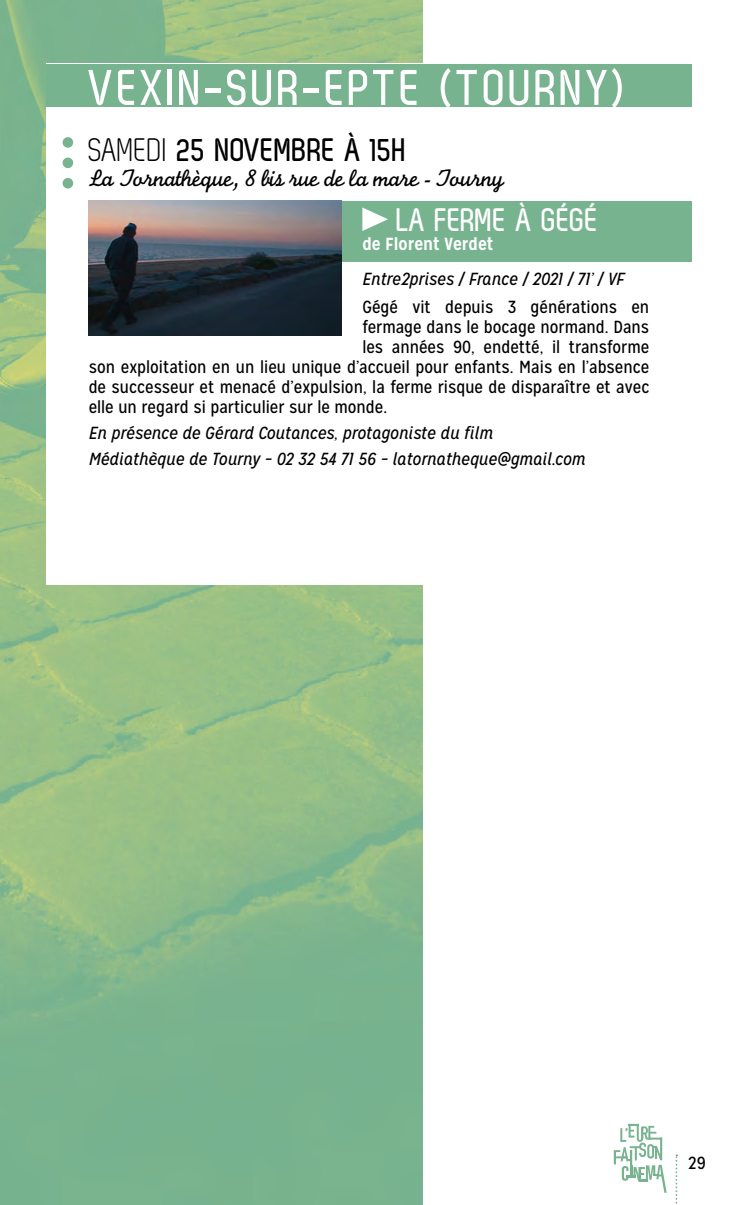
<style>
.page{position:relative;width:738px;height:1205px;background:#fff}
.page>*{position:absolute;margin:0;border:0;box-sizing:border-box;transform-origin:0 0}
.t1{font:700 50px "Zag";color:#fff}
.t2{font:700 32.5px "Zag";color:#000}
.t3{font:700 32.5px "Zag";color:#fff}
.t4{font:25px "Monoline Script MT Std";letter-spacing:-.03em;color:#000}
.t5{font:17.5px "Mission Gothic";color:#000}
.t6{font:italic 17.5px/26.2px "Mission Gothic";color:#000}
.t7{font:700 17.5px "Mission Gothic";color:#fff}
.s1{font-family:"Zag Normal";font-weight:400}
</style>
<div class="page">
<div style="left:46px;top:64px;width:645px;height:42px;background:#78b390"></div>
<svg style="left:63px;top:137px;width:10px;height:51px"></svg>
<div style="left:89px;top:201px;width:602px;height:60px;background:#78b390"></div>
<svg style="left:613px;top:1124px;width:53px;height:69px"></svg>
<img style="left:89px;top:201px;width:252px;height:135px">
<svg style="left:362px;top:207px;width:25px;height:24px"></svg>
<svg style="left:675px;top:1154px;width:2px;height:50px"></svg>
<h1 class="t1" style="left:89px;top:60px;width:393px">VEXIN-SUR-EPTE (TOURN</h1>
<h1 class="t1" style="left:586px;top:60px;width:41px">Y)</h1>
<h2 class="t2" style="left:89px;top:131px;width:319px"><span class="s1">SAMEDI</span> 25 NOVEMBRE À 15H</h2>
<h3 class="t4" style="left:89px;top:163px;width:416px">La Tornathèque, 8 bis rue de la mare - Tourny</h3>
<h2 class="t3" style="left:396px;top:202px;width:203px">LA FERME À GÉGÉ</h2>
<p class="t7" style="left:362px;top:233px;width:133px">de Florent Verdet</p>
<p class="t6" style="left:362px;top:266px;width:263px">Entre2prises / France / 2021 / 71’ / VF</p>
<p class="t5" style="left:362px;top:296px;width:288px">Gégé vit depuis 3 générations en</p>
<p class="t5" style="left:362px;top:316px;width:288px">fermage dans le bocage normand. Dans</p>
<p class="t5" style="left:362px;top:336px;width:288px">les années 90, endetté, il transforme</p>
<p class="t5" style="left:89px;top:356px;width:561px">son exploitation en un lieu unique d’accueil pour enfants. Mais en l’absence</p>
<p class="t5" style="left:89px;top:376px;width:561px">de successeur et menacé d’expulsion, la ferme risque de disparaître et avec</p>
<p class="t5" style="left:89px;top:396px;width:300px">elle un regard si particulier sur le monde.</p>
<p class="t6" style="left:89px;top:420px;width:498px">En présence de Gérard Coutances, protagoniste du film<br>Médiathèque de Tourny – 02 32 54 71 56 – latornatheque@gmail.com</p>
<p class="t5" style="left:687px;top:1152px;width:19px">29</p>
</div>
